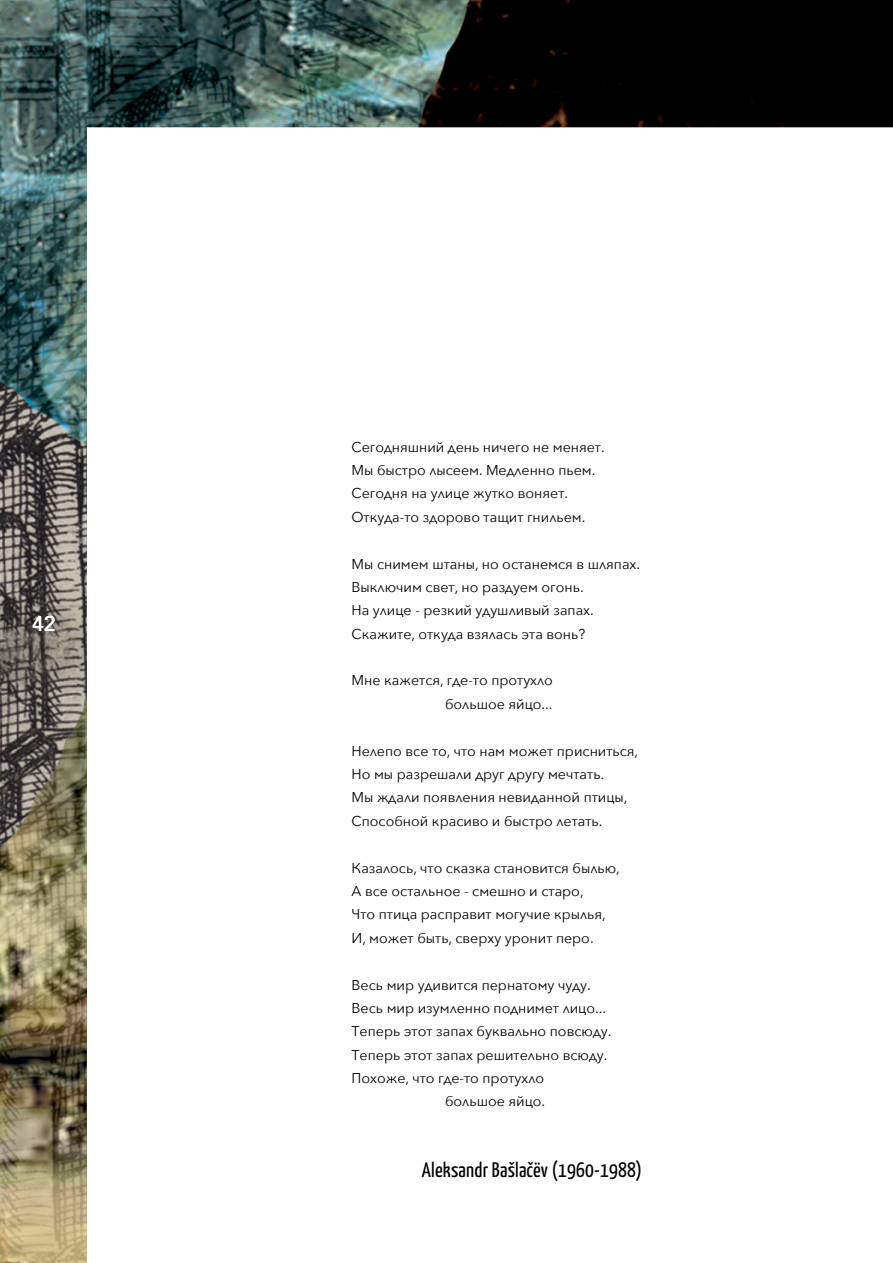
<style>
.page{position:relative;width:893px;height:1263px;background:#fff}
.page>*{position:absolute;margin:0;border:0;box-sizing:border-box;transform-origin:0 0}
.t1{font:21px "Yanone Kaffeesatz";letter-spacing:.01em;color:#000}
.t2{font:500 21px "Avenir";color:#fff}
.t3{font:14.25px/23.4px "Avenir Next";color:#000}
</style>
<div class="page">
<img style="left:0;top:0;width:893px;height:1263px">
<h1 class="t2" style="left:32px;top:611px;width:25px">42</h1>
<p class="t3" style="left:351px;top:434px;width:255px">Сегодняшний день ничего не меняет.<br>Мы быстро лысеем. Медленно пьем.<br>Сегодня на улице жутко воняет.<br>Откуда-то здорово тащит гнильем.</p>
<p class="t3" style="left:351px;top:551px;width:290px">Мы снимем штаны, но останемся в шляпах.<br>Выключим свет, но раздуем огонь.<br>На улице - резкий удушливый запах.<br>Скажите, откуда взялась эта вонь?</p>
<p class="t3" style="left:351px;top:668px;width:203px;text-align:right">Мне кажется, где-то протухло большое яйцо...</p>
<p class="t3" style="left:351px;top:738px;width:288px">Нелепо все то, что нам может присниться, Но мы разрешали друг другу мечтать.<br>Мы ждали появления невиданной птицы, Способной красиво и быстро летать.</p>
<p class="t3" style="left:351px;top:855px;width:270px">Казалось, что сказка становится былью, А все остальное - смешно и старо,<br>Что птица расправит могучие крылья, И, может быть, сверху уронит перо.</p>
<p class="t3" style="left:351px;top:972px;width:241px">Весь мир удивится пернатому чуду.</p>
<p class="t3" style="left:351px;top:996px;width:256px">Весь мир изумленно поднимет лицо...</p>
<p class="t3" style="left:351px;top:1019px;width:261px">Теперь этот запах буквально повсюду.</p>
<p class="t3" style="left:351px;top:1042px;width:257px">Теперь этот запах решительно всюду.</p>
<p class="t3" style="left:351px;top:1066px;width:194px">Похоже, что где-то протухло</p>
<p class="t3" style="left:445px;top:1089px;width:102px">большое яйцо.</p>
<h1 class="t1" style="left:422px;top:1156px;width:222px">Aleksandr Bašlacëv (1960-1988)</h1>
<h1 class="t1" style="left:528px;top:1156px;width:6px">ˇ</h1>
</div>
